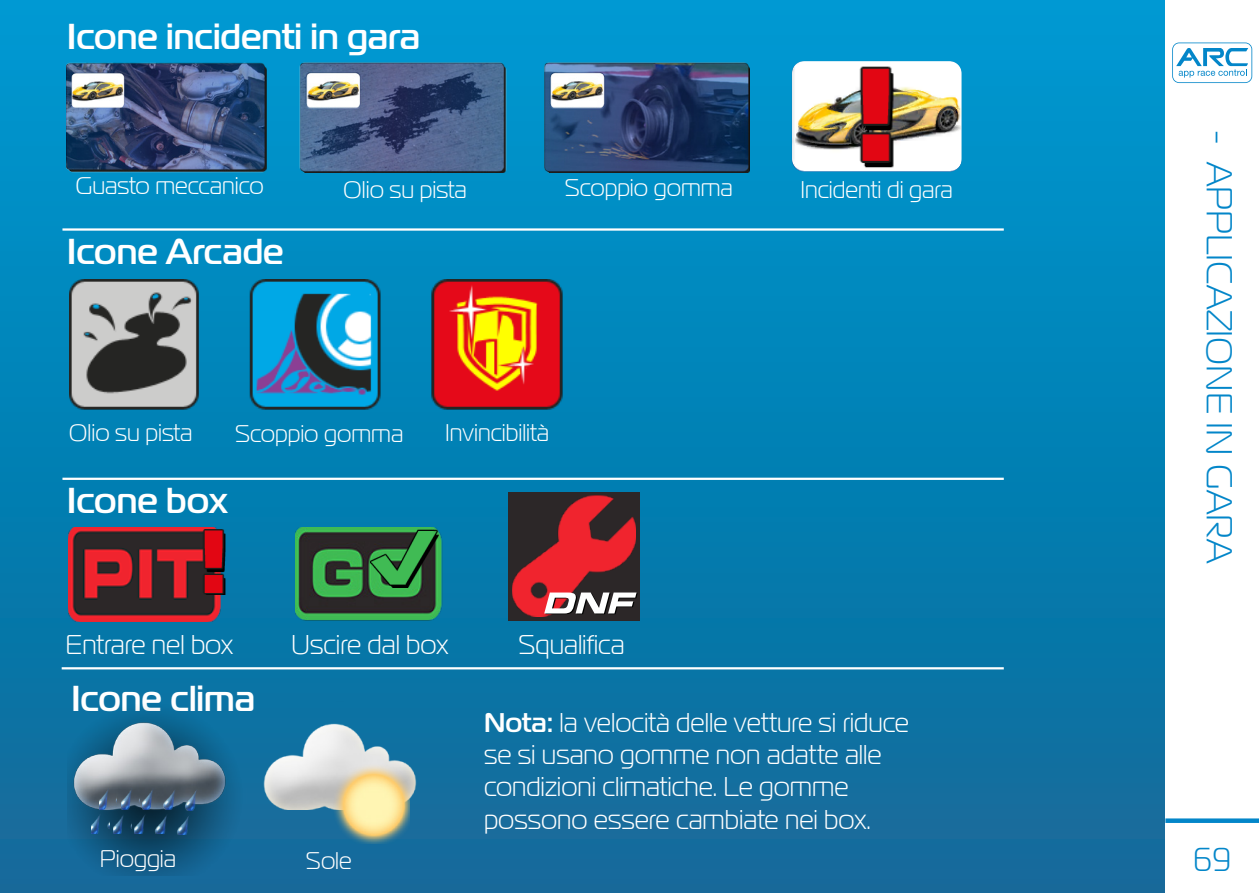
<style>
.page{position:relative;width:1259px;height:893px;background:#fff}
.page>*{position:absolute;margin:0;border:0;box-sizing:border-box;transform-origin:0 0}
.t1{font:500 36px "Magistral";color:#fff}
.t2{font:300 36px "Magistral";color:#0386c9}
.t3{font:300 33px "Magistral";color:#0386c9}
.t4{font:300 27px/32.4px "Magistral";color:#fff}
.t5{font:300 24px "Magistral";color:#fff}
.s1{font-weight:500}
</style>
<div class="page">
<div style="left:0;top:0;width:1259px;height:893px;background:linear-gradient(to bottom,#0099d2,#116998)"></div>
<hr style="left:62px;top:228px;width:941px;height:3px;background:#fff">
<hr style="left:62px;top:478px;width:941px;height:2px;background:#fff">
<hr style="left:62px;top:667px;width:941px;height:2px;background:#fff">
<div style="left:1165px;top:0;width:94px;height:893px;background:#fff"></div>
<svg style="left:1172px;top:43px;width:80px;height:40px"></svg>
<div style="left:1165px;top:818px;width:94px;height:5px;background:#0386c9"></div>
<img style="left:68px;top:701px;width:179px;height:175px">
<img style="left:121px;top:783px;width:18px;height:26px">
<img style="left:114px;top:807px;width:17px;height:27px">
<img style="left:163px;top:783px;width:17px;height:27px">
<img style="left:155px;top:808px;width:17px;height:26px">
<img style="left:99px;top:783px;width:18px;height:26px">
<img style="left:91px;top:807px;width:18px;height:26px">
<img style="left:183px;top:784px;width:18px;height:26px">
<img style="left:175px;top:808px;width:18px;height:26px">
<img style="left:142px;top:783px;width:18px;height:26px">
<img style="left:134px;top:807px;width:18px;height:27px">
<img style="left:69px;top:280px;width:139px;height:130px">
<img style="left:239px;top:280px;width:151px;height:130px">
<img style="left:431px;top:279px;width:134px;height:131px">
<img style="left:295px;top:527px;width:148px;height:94px">
<img style="left:370px;top:530px;width:69px;height:58px">
<img style="left:69px;top:527px;width:151px;height:94px">
<img style="left:245px;top:701px;width:178px;height:108px">
<img style="left:316px;top:762px;width:93px;height:82px">
<img style="left:190px;top:523px;width:48px;height:72px">
<div style="left:508px;top:492px;width:132px;height:129px;background:#2c2728"></div>
<img style="left:512px;top:495px;width:124px;height:122px">
<svg style="left:544px;top:592px;width:93px;height:22px"></svg>
<img style="left:67px;top:60px;width:199px;height:115px">
<img style="left:299px;top:62px;width:207px;height:111px">
<img style="left:544px;top:62px;width:205px;height:111px">
<img style="left:792px;top:61px;width:169px;height:111px">
<p class="t1" style="left:67px;top:15px;width:354px">Icone incidenti in gara</p>
<p class="t5" style="left:76px;top:172px;width:190px">Guasto meccanico</p>
<p class="t1" style="left:67px;top:230px;width:218px">Icone Arcade</p>
<p class="t5" style="left:343px;top:175px;width:125px">Olio su pista</p>
<p class="t5" style="left:564px;top:173px;width:170px">Scoppio gomma</p>
<p class="t5" style="left:800px;top:175px;width:154px">Incidenti di gara</p>
<p class="t5" style="left:69px;top:418px;width:125px">Olio su pista</p>
<p class="t5" style="left:445px;top:418px;width:105px">Invincibilità</p>
<p class="t5" style="left:235px;top:419px;width:170px">Scoppio gomma</p>
<p class="t1" style="left:67px;top:478px;width:162px">Icone box</p>
<p class="t4" style="left:66px;top:628px;width:169px">Entrare nel box</p>
<p class="t4" style="left:291px;top:628px;width:159px">Uscire dal box</p>
<p class="t4" style="left:518px;top:628px;width:108px">Squalifica</p>
<p class="t1" style="left:72px;top:676px;width:185px">Icone clima</p>
<p class="t5" style="left:100px;top:844px;width:78px">Pioggia</p>
<p class="t5" style="left:306px;top:846px;width:47px">Sole</p>
<p class="t4" style="left:484px;top:705px;width:426px"><span class="s1">Nota:</span> la velocità delle vetture si riduce se si usano gomme non adatte alle condizioni climatiche. Le gomme possono essere cambiate nei box.</p>
<p class="t2" style="left:1241px;top:130px;width:435px;rotate:90deg">- APPLICAZIONE IN GARA</p>
<p class="t3" style="left:1193px;top:840px;width:39px">69</p>
</div>
